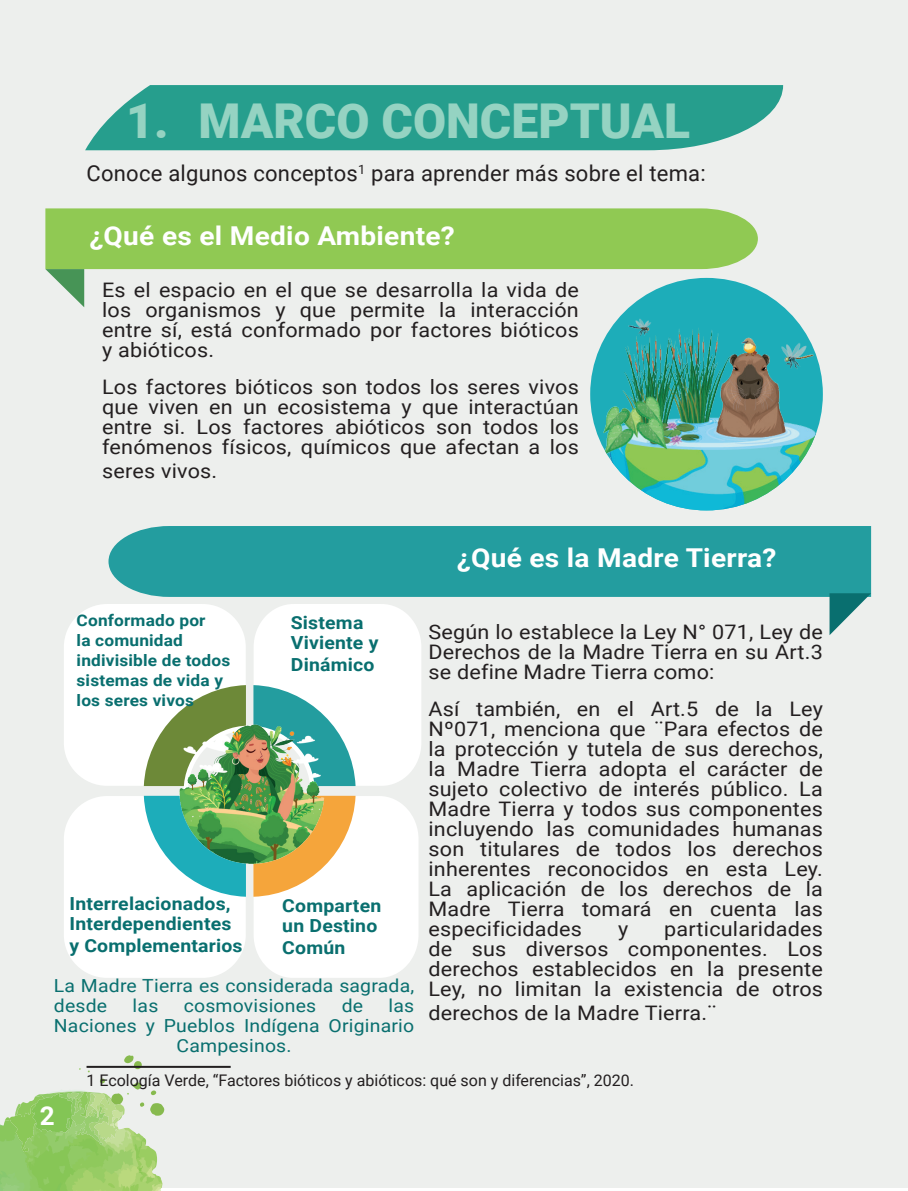
<style>
.page{position:relative;width:908px;height:1191px;background:#fff}
.page>*{position:absolute;margin:0;border:0;box-sizing:border-box;transform-origin:0 0}
.t1{font:900 48px "Roboto";color:#95d3c2}
.t2{font:700 26px "Roboto";letter-spacing:.01em;color:#fff;scale:1.08 1}
.t3{font:700 26px "Roboto";letter-spacing:.01em;color:#fff}
.t4{font:22px "Roboto";letter-spacing:.01em;color:#231f20}
.t5{font:20px/20px "Roboto";letter-spacing:.01em;color:#231f20;text-align:justify;scale:1.08 1}
.t6{font:18px/20px "Roboto";letter-spacing:.01em;color:#096f6f;scale:1.08 1}
.t7{font:700 18px/20px "Roboto";letter-spacing:.01em;color:#096f6f;scale:1.08 1}
.t8{font:700 16px/20px "Roboto";letter-spacing:.01em;color:#096f6f;scale:1.08 1}
.t9{font:16px "Roboto";color:#231f20}
</style>
<div class="page">
<div style="left:0;top:0;width:907px;height:1187px;background:#edefed"></div>
<svg style="left:124px;top:1055px;width:18px;height:14px"></svg>
<svg style="left:11px;top:1078px;width:133px;height:39px"></svg>
<svg style="left:150px;top:1103px;width:14px;height:12px"></svg>
<svg style="left:151px;top:1090px;width:5px;height:5px"></svg>
<img style="left:0;top:1117px;width:165px;height:74px">
<hr style="left:86px;top:1065px;width:144px;height:2px;background:#231f20">
<svg style="left:85px;top:85px;width:697px;height:65px;background:#35a494"></svg>
<div style="left:45px;top:208px;width:712px;height:61px;background:#90c953"></div>
<svg style="left:45px;top:269px;width:39px;height:38px"></svg>
<img style="left:590px;top:292px;width:232px;height:218px">
<div style="left:108px;top:526px;width:762px;height:71px;background:#239d9f"></div>
<svg style="left:829px;top:593px;width:41px;height:42px"></svg>
<div style="left:253px;top:604px;width:168px;height:182px;background:#fff;border-radius:42px"></div>
<div style="left:253px;top:796px;width:165px;height:181px;background:#fff;border-radius:41px"></div>
<div style="left:64px;top:604px;width:182px;height:182px;background:#fff;border-radius:43px"></div>
<div style="left:64px;top:796px;width:182px;height:181px;background:#fff;border-radius:43px"></div>
<svg style="left:253px;top:685px;width:102px;height:101px"></svg>
<svg style="left:253px;top:796px;width:102px;height:100px"></svg>
<svg style="left:144px;top:685px;width:102px;height:101px"></svg>
<svg style="left:144px;top:796px;width:102px;height:100px"></svg>
<img style="left:177px;top:714px;width:148px;height:151px">
<h1 class="t1" style="left:126px;top:87px;width:565px">1. MARCO CONCEPTUAL</h1>
<p class="t4" style="left:86px;top:158px;width:620px">Conoce algunos conceptos<sup>1</sup> para aprender más sobre el tema:</p>
<h2 class="t2" style="left:89px;top:217px;width:340px">¿Qué es el Medio Ambiente?</h2>
<p class="t5" style="left:102px;top:279px;width:443px">Es el espacio en el que se desarrolla la vida de los organismos y que permite la interacción entre sí, está conformado por factores bióticos y abióticos.</p>
<p class="t5" style="left:102px;top:376px;width:443px">Los factores bióticos son todos los seres vivos que viven en un ecosistema y que interactúan entre si. Los factores abióticos son todos los fenómenos físicos, químicos que afectan a los</p>
<p class="t5" style="left:102px;top:460px;width:108px">seres vivos.</p>
<h2 class="t2" style="left:456px;top:539px;width:297px">¿Qué es la Madre Tierra?</h2>
<p class="t8" style="left:77px;top:609px;width:144px">Conformado por<br>la comunidad indivisible de todos sistemas de vida y los seres vivos</p>
<p class="t7" style="left:291px;top:612px;width:83px">Sistema<br>Viviente y</p>
<p class="t7" style="left:291px;top:654px;width:79px">Dinámico</p>
<p class="t7" style="left:69px;top:892px;width:151px">Interrelacionados,<br>Interdependientes</p>
<p class="t7" style="left:69px;top:934px;width:162px">y Complementarios</p>
<p class="t7" style="left:282px;top:895px;width:93px">Comparten un Destino</p>
<p class="t7" style="left:282px;top:937px;width:60px">Común</p>
<p class="t6" style="left:54px;top:974px;width:335px">La Madre Tierra es considerada sagrada, desde</p>
<p class="t6" style="left:133px;top:994px;width:25px">las</p>
<p class="t6" style="left:184px;top:994px;width:124px">cosmovisiones</p>
<p class="t6" style="left:341px;top:994px;width:21px">de</p>
<p class="t6" style="left:388px;top:994px;width:25px">las</p>
<p class="t6" style="left:54px;top:1014px;width:335px">Naciones y Pueblos Indígena Originario</p>
<p class="t6" style="left:176px;top:1034px;width:108px">Campesinos.</p>
<p class="t5" style="left:428px;top:621px;width:366px">Según lo establece la Ley N° 071, Ley de Derechos de la Madre Tierra en su Art.3 se define Madre Tierra como:</p>
<p class="t5" style="left:428px;top:698px;width:366px">Así también, en el Art.5 de la Ley Nº071, menciona que ¨Para efectos de la protección y tutela de sus derechos, la Madre Tierra adopta el carácter de sujeto colectivo de interés público. La Madre Tierra y todos sus componentes incluyendo las comunidades humanas son titulares de todos los derechos inherentes reconocidos en esta Ley.<br>La aplicación de los derechos de la Madre Tierra tomará en cuenta las especificidades</p>
<p class="t5" style="left:428px;top:918px;width:366px;text-indent:236px">particularidades de sus diversos componentes. Los derechos establecidos en la presente Ley, no limitan la existencia de otros</p>
<p class="t5" style="left:428px;top:1002px;width:268px">derechos de la Madre Tierra.¨</p>
<p class="t5" style="left:617px;top:918px;width:11px">y</p>
<h2 class="t3" style="left:40px;top:1098px;width:16px">2</h2>
<p class="t9" style="left:86px;top:1069px;width:548px">1 Ecología Verde, “Factores bióticos y abióticos: qué son y diferencias”, 2020.</p>
</div>
